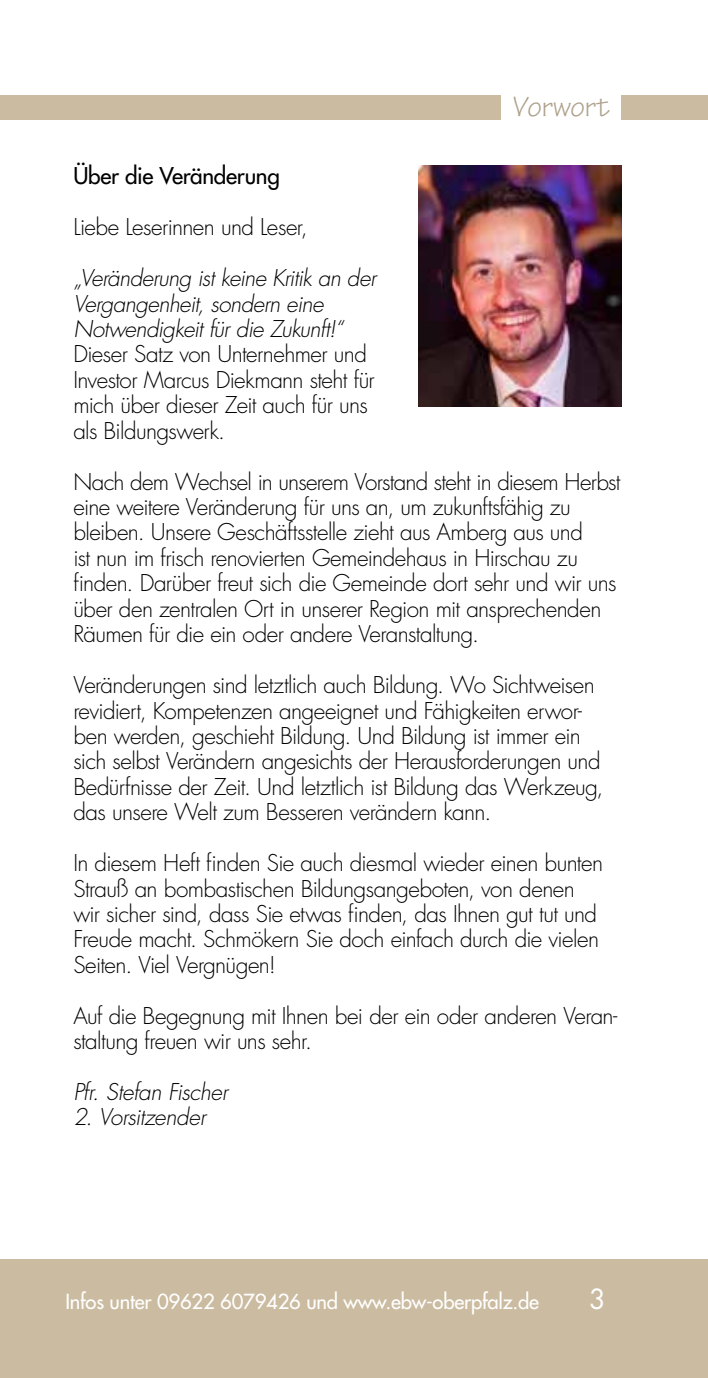
<style>
.page{position:relative;width:708px;height:1378px;background:#fff}
.page>*{position:absolute;margin:0;border:0;box-sizing:border-box;transform-origin:0 0}
.t1{font:30.38px "Tekton Pro";color:#aea18a}
.t2{font:27px "Futura Std";color:#fff}
.t3{font:300 22.5px/25.4px "Futura Std";letter-spacing:-.03em;color:#000}
.t4{font:italic 300 22.5px/25.4px "Futura Std";letter-spacing:-.03em;color:#000}
.t5{font:500 22.5px "Futura Std";letter-spacing:-.015em;color:#000}
.t6{font:500 20.25px "Futura Std";letter-spacing:-.01em;color:#fff}
</style>
<div class="page">
<div style="left:0;top:1260px;width:708px;height:118px;background:#cbbba0"></div>
<div style="left:622px;top:96px;width:86px;height:24px;background:#cbbba0"></div>
<div style="left:0;top:96px;width:494px;height:24px;background:#cbbba0"></div>
<img style="left:419px;top:166px;width:203px;height:240px">
<h1 class="t1" style="left:513px;top:89px;width:98px">Vorwort</h1>
<p class="t5" style="left:73px;top:162px;width:208px">Über die Veränderung</p>
<p class="t3" style="left:73px;top:215px;width:236px">Liebe Leserinnen und Leser,</p>
<p class="t4" style="left:73px;top:266px;width:304px">„Veränderung ist keine Kritik an der<br>Vergangenheit, sondern eine<br>Notwendigkeit für die Zukunft!“</p>
<p class="t3" style="left:73px;top:342px;width:303px">Dieser Satz von Unternehmer und<br>Investor Marcus Diekmann steht für mich über dieser Zeit auch für uns als Bildungswerk.</p>
<p class="t3" style="left:73px;top:469px;width:549px">Nach dem Wechsel in unserem Vorstand steht in diesem Herbst eine weitere Veränderung für uns an, um zukunftsfähig zu bleiben. Unsere Geschäftsstelle zieht aus Amberg aus und<br>ist nun im frisch renovierten Gemeindehaus in Hirschau zu finden. Darüber freut sich die Gemeinde dort sehr und wir uns über den zentralen Ort in unserer Region mit ansprechenden Räumen für die ein oder andere Veranstaltung.</p>
<p class="t3" style="left:73px;top:673px;width:532px">Veränderungen sind letztlich auch Bildung. Wo Sichtweisen revidiert, Kompetenzen angeeignet und Fähigkeiten erwor&shy;ben werden, geschieht Bildung. Und Bildung ist immer ein sich selbst Verändern angesichts der Herausforderungen und Bedürfnisse der Zeit. Und letztlich ist Bildung das Werkzeug, das unsere Welt zum Besseren verändern kann.</p>
<p class="t3" style="left:73px;top:851px;width:531px">In diesem Heft finden Sie auch diesmal wieder einen bunten Strauß an bombastischen Bildungsangeboten, von denen wir sicher sind, dass Sie etwas finden, das Ihnen gut tut und Freude macht. Schmökern Sie doch einfach durch die vielen Seiten. Viel Vergnügen!</p>
<p class="t3" style="left:73px;top:1003px;width:546px">Auf die Begegnung mit Ihnen bei der ein oder anderen Veran&shy;staltung freuen wir uns sehr.</p>
<p class="t4" style="left:73px;top:1079px;width:156px">Pfr. Stefan Fischer</p>
<p class="t4" style="left:73px;top:1105px;width:134px">2. Vorsitzender</p>
<p class="t6" style="left:65px;top:1289px;width:475px">Infos unter 09622 6079426 und www.ebw-oberpfalz.de</p>
<p class="t2" style="left:589px;top:1282px;width:18px">3</p>
</div>
